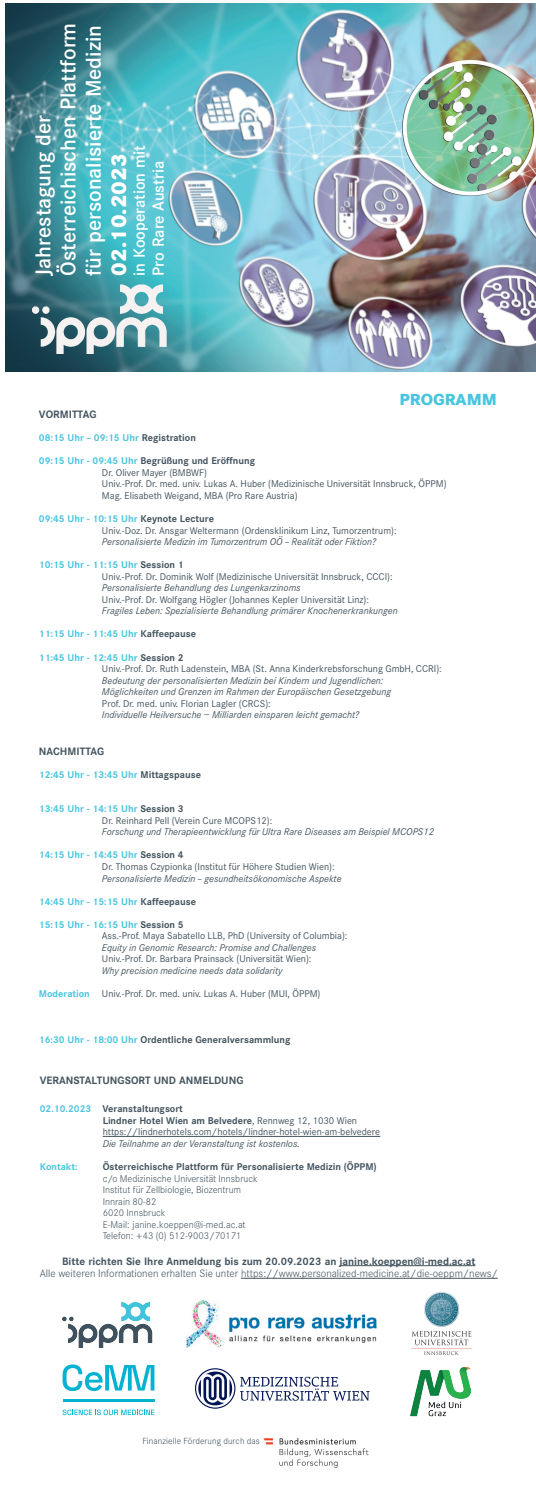
<style>
.page{position:relative;width:536px;height:1496px;background:#fff}
.page>*{position:absolute;margin:0;border:0;box-sizing:border-box;transform-origin:0 0}
.t1{font:500 21px/25.2px "Corporate S";color:#fff}
.t2{font:800 21px "Corporate S";color:#fff}
.t3{font:500 15.75px/18.9px "Corporate S";color:#fff}
.t4{font:800 15.75px "Corporate S";color:#48c5df}
.t5{font:700 10.5px "Corporate S";color:#43545f}
.t6{font:300 10.5px "Corporate S";color:#43545f}
.t7{font:9.62px/11.5px "Corporate S";color:#43545f}
.t8{font:italic 9.62px/11.5px "Corporate S";color:#43545f}
.t9{font:300 9.62px/11.5px "Corporate S";color:#43545f}
.t10{font:700 9.62px "Corporate S";color:#48c5df}
.t11{font:700 9.62px "Corporate S";color:#43545f}
.t12{font:300 8.75px "Corporate S";letter-spacing:.01em;color:#43545f}
.s1{color:#43545f}
.s2{font-weight:700;color:#48c5df}
.s3{font-weight:700}
.s4{color:#48c5df}
</style>
<div class="page">
<img style="left:6px;top:3px;width:530px;height:368px">
<img style="left:32px;top:284px;width:140px;height:69px">
<hr style="left:103px;top:1136px;width:277px;height:1px;background:#43545f">
<hr style="left:339px;top:1265px;width:136px;height:1px;background:#43545f">
<hr style="left:241px;top:1278px;width:257px;height:1px;background:#43545f">
<hr style="left:63px;top:1399px;width:91px;height:3px;background:#03b3d1">
<svg style="left:63px;top:1409px;width:91px;height:6px"></svg>
<svg style="left:63px;top:1364px;width:91px;height:27px"></svg>
<img style="left:410px;top:1367px;width:60px;height:50px">
<svg style="left:195px;top:1368px;width:175px;height:40px"></svg>
<img style="left:62px;top:1302px;width:91px;height:45px">
<img style="left:186px;top:1300px;width:190px;height:47px">
<img style="left:411px;top:1292px;width:61px;height:63px">
<img style="left:263px;top:1437px;width:106px;height:31px">
<h1 class="t1" style="left:31px;top:276px;width:254px;rotate:-90deg">Jahrestagung der<br>Österreichischen Plattform für personalisierte Medizin</h1>
<h1 class="t2" style="left:105px;top:276px;width:123px;rotate:-90deg">02.10.2023</h1>
<h2 class="t3" style="left:130px;top:276px;width:132px;rotate:-90deg">in Kooperation mit<br>Pro Rare Austria</h2>
<h2 class="t4" style="left:399px;top:390px;width:99px">PROGRAMM</h2>
<p class="t5" style="left:39px;top:408px;width:59px">VORMITTAG</p>
<p class="t10" style="left:39px;top:432px;width:158px">08:15 Uhr – 09:15 Uhr <span class="s1">Registration</span></p>
<p class="t7" style="left:102px;top:455px;width:346px;text-indent:-63px"><span class="s2">09:15 Uhr - 09:45 Uhr</span> <span class="s3">Begrüßung und Eröffnung<br></span>Dr. Oliver Mayer (BMBWF)<br>Univ.-Prof. Dr. med. univ. Lukas A. Huber (Medizinische Universität Innsbruck, ÖPPM)<br>Mag. Elisabeth Weigand, MBA (Pro Rare Austria)</p>
<p class="t7" style="left:102px;top:513px;width:296px;text-indent:-63px"><span class="s2">09:45 Uhr - 10:15 Uhr</span> <span class="s3">Keynote Lecture<br></span>Univ.-Doz. Dr. Ansgar Weltermann (Ordensklinikum Linz, Tumorzentrum):</p>
<p class="t8" style="left:102px;top:536px;width:276px">Personalisierte Medizin im Tumorzentrum OÖ – Realität oder Fiktion?</p>
<p class="t7" style="left:102px;top:559px;width:292px;text-indent:-63px"><span class="s2">10:15 Uhr - 11:15 Uhr</span> <span class="s3">Session 1<br></span>Univ.-Prof. Dr. Dominik Wolf (Medizinische Universität Innsbruck, CCCI):</p>
<p class="t8" style="left:102px;top:582px;width:200px">Personalisierte Behandlung des Lungenkarzinoms</p>
<p class="t7" style="left:102px;top:594px;width:268px">Univ.-Prof. Dr. Wolfgang Högler (Johannes Kepler Universität Linz):</p>
<p class="t8" style="left:102px;top:605px;width:297px">Fragiles Leben: Spezialisierte Behandlung primärer Knochenerkrankungen</p>
<p class="t10" style="left:39px;top:628px;width:159px">11:15 Uhr - 11:45 Uhr <span class="s1">Kaffeepause</span></p>
<p class="t7" style="left:102px;top:651px;width:341px;text-indent:-63px"><span class="s2">11:45 Uhr - 12:45 Uhr</span> <span class="s3">Session 2<br></span>Univ.-Prof. Dr. Ruth Ladenstein, MBA (St. Anna Kinderkrebsforschung GmbH, CCRI):</p>
<p class="t8" style="left:102px;top:674px;width:291px">Bedeutung der personalisierten Medizin bei Kindern und Jugendlichen:<br>Möglichkeiten und Grenzen im Rahmen der Europäischen Gesetzgebung</p>
<p class="t7" style="left:102px;top:698px;width:170px">Prof. Dr. med. univ. Florian Lagler (CRCS):</p>
<p class="t8" style="left:102px;top:709px;width:259px">Individuelle Heilversuche — Milliarden einsparen leicht gemacht?</p>
<p class="t5" style="left:39px;top:744px;width:67px">NACHMITTAG</p>
<p class="t10" style="left:39px;top:768px;width:163px">12:45 Uhr - 13:45 Uhr <span class="s1">Mittagspause</span></p>
<p class="t7" style="left:102px;top:803px;width:172px;text-indent:-63px"><span class="s2">13:45 Uhr - 14:15 Uhr</span> <span class="s3">Session 3<br></span>Dr. Reinhard Pell (Verein Cure MCOPS12):</p>
<p class="t8" style="left:102px;top:826px;width:333px">Forschung und Therapieentwicklung für Ultra Rare Diseases am Beispiel MCOPS12</p>
<p class="t7" style="left:102px;top:849px;width:234px;text-indent:-63px"><span class="s2">14:15 Uhr - 14:45 Uhr</span> <span class="s3">Session 4<br></span>Dr. Thomas Czypionka (Institut für Höhere Studien Wien):</p>
<p class="t8" style="left:102px;top:872px;width:241px">Personalisierte Medizin – gesundheitsökonomische Aspekte</p>
<p class="t10" style="left:39px;top:895px;width:159px">14:45 Uhr - 15:15 Uhr <span class="s1">Kaffeepause</span></p>
<p class="t7" style="left:102px;top:919px;width:247px;text-indent:-63px"><span class="s2">15:15 Uhr - 16:15 Uhr</span> <span class="s3">Session 5<br></span>Ass.-Prof. Maya Sabatello LLB, PhD (University of Columbia):</p>
<p class="t8" style="left:102px;top:942px;width:216px">Equity in Genomic Research: Promise and Challenges</p>
<p class="t7" style="left:102px;top:953px;width:211px">Univ.-Prof. Dr. Barbara Prainsack (Universität Wien):</p>
<p class="t8" style="left:102px;top:965px;width:182px">Why precision medicine needs data solidarity</p>
<p class="t10" style="left:39px;top:988px;width:52px">Moderation</p>
<p class="t7" style="left:102px;top:988px;width:220px">Univ.-Prof. Dr. med. univ. Lukas A. Huber (MUI, ÖPPM)</p>
<p class="t11" style="left:39px;top:1034px;width:253px"><span class="s4">16:30 Uhr - 18:00 Uhr</span> Ordentliche Generalversammlung</p>
<p class="t5" style="left:40px;top:1074px;width:205px">VERANSTALTUNGSORT UND ANMELDUNG</p>
<p class="t7" style="left:103px;top:1103px;width:279px;text-indent:-63px"><span class="s2">02.10.2023</span> <span class="s3">Veranstaltungsort<br>Lindner Hotel Wien am Belvedere</span>, Rennweg 12, 1030 Wien https://lindnerhotels.com/hotels/lindner-hotel-wien-am-belvedere</p>
<p class="t8" style="left:103px;top:1138px;width:199px">Die Teilnahme an der Veranstaltung ist kostenlos.</p>
<p class="t10" style="left:40px;top:1161px;width:39px">Kontakt:</p>
<p class="t11" style="left:103px;top:1161px;width:275px">Österreichische Plattform für Personalisierte Medizin (ÖPPM)</p>
<p class="t9" style="left:103px;top:1172px;width:157px">c/o Medizinische Universität Innsbruck<br>Institut für Zellbiologie, Biozentrum<br>Innrain 80-82<br>6020 Innsbruck<br>E-Mail: janine.koeppen@i-med.ac.at<br>Telefon: +43 (0) 512-9003/70171</p>
<p class="t5" style="left:62px;top:1254px;width:415px">Bitte richten Sie Ihre Anmeldung bis zum 20.09.2023 an janine.koeppen@i-med.ac.at</p>
<p class="t6" style="left:40px;top:1267px;width:459px">Alle weiteren Informationen erhalten Sie unter https://www.personalized-medicine.at/die-oeppm/news/</p>
<p class="t12" style="left:143px;top:1436px;width:119px">Finanzielle Förderung durch das</p>
</div>
